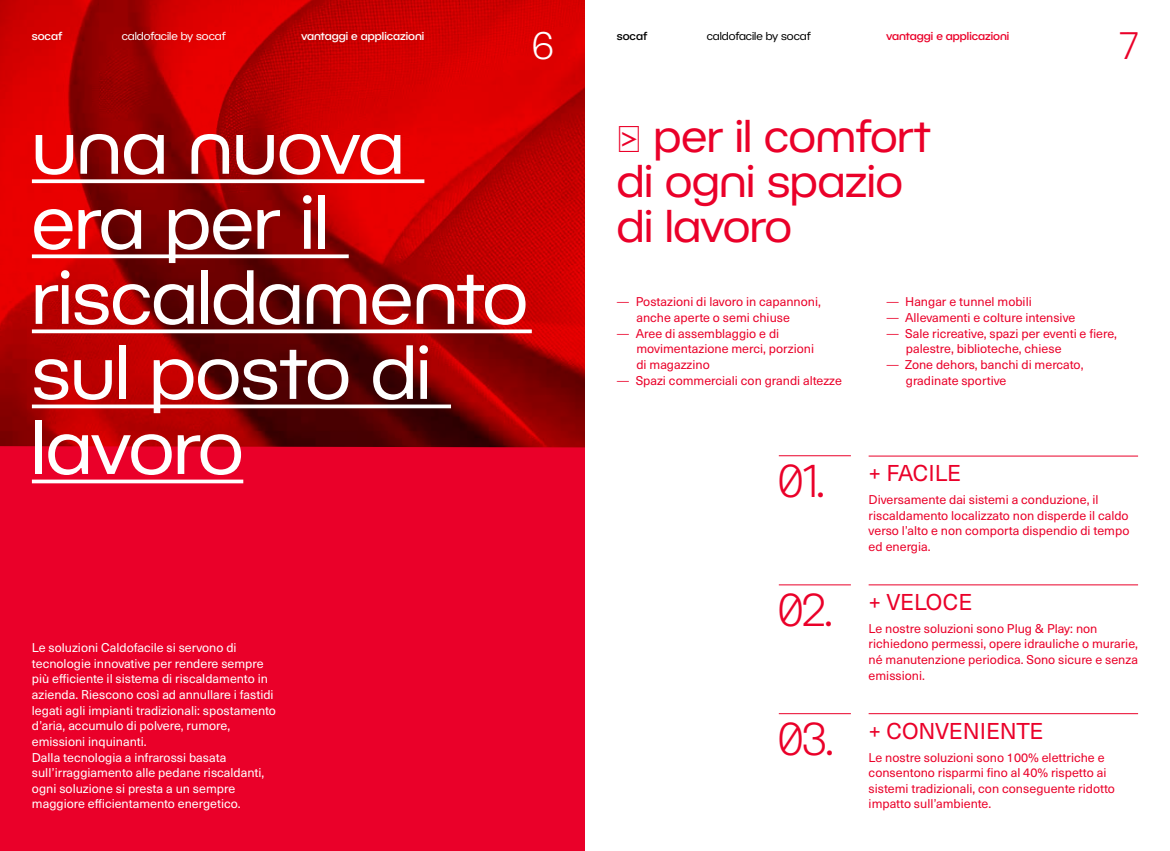
<style>
.page{position:relative;width:1170px;height:851px;background:#fff}
.page>*{position:absolute;margin:0;border:0;box-sizing:border-box;transform-origin:0 0}
.t1{font:75px/75px "BC Novatica CYR";color:#fff}
.t2{font:45px/45px "BC Novatica CYR";color:#ea0029}
.t3{font:300 45px "BC Novatica CYR";color:#ea0029}
.t4{font:300 37.5px "BC Novatica CYR";color:#fff}
.t5{font:300 37.5px "BC Novatica CYR";color:#ea0029}
.t6{font:22.5px "Neue Haas Unica W1 G";color:#ea0029}
.t7{font:12.5px/15.6px "Neue Haas Unica W1 G";color:#ea0029}
.t8{font:12.5px/15.6px "Neue Haas Unica W1 G";color:#fff}
.t9{font:500 11.25px "BC Novatica CYR";color:#fff}
.t10{font:500 11.25px "BC Novatica CYR";color:#ea0029}
.t11{font:11.25px "BC Novatica CYR";color:#fff}
.t12{font:11.25px "BC Novatica CYR";color:#000}
.t13{font:500 11.25px "BC Novatica CYR";color:#000}
.s1{font-weight:300}
</style>
<div class="page">
<svg style="left:0;top:0;width:585px;height:850px;background:#c90013"></svg>
<svg style="left:32px;top:179px;width:392px;height:4px"></svg>
<svg style="left:32px;top:254px;width:317px;height:4px"></svg>
<svg style="left:32px;top:329px;width:499px;height:4px"></svg>
<svg style="left:32px;top:404px;width:419px;height:4px"></svg>
<svg style="left:32px;top:479px;width:211px;height:4px"></svg>
<hr style="left:868px;top:455px;width:269px;height:1px;background:#ea0029">
<hr style="left:778px;top:455px;width:72px;height:1px;background:#ea0029">
<hr style="left:868px;top:584px;width:269px;height:1px;background:#ea0029">
<hr style="left:778px;top:584px;width:72px;height:1px;background:#ea0029">
<hr style="left:868px;top:713px;width:269px;height:1px;background:#ea0029">
<hr style="left:778px;top:713px;width:72px;height:1px;background:#ea0029">
<h3 class="t4" style="left:532px;top:23px;width:22px">6</h3>
<h3 class="t5" style="left:1119px;top:23px;width:20px">7</h3>
<p class="t9" style="left:32px;top:29px;width:32px">socaf</p>
<p class="t11" style="left:122px;top:29px;width:105px">caldofacile by socaf</p>
<p class="t9" style="left:301px;top:29px;width:124px">vantaggi e applicazioni</p>
<p class="t13" style="left:617px;top:29px;width:32px">socaf</p>
<p class="t12" style="left:706px;top:29px;width:105px">caldofacile by socaf</p>
<p class="t10" style="left:886px;top:29px;width:124px">vantaggi e applicazioni</p>
<h1 class="t1" style="left:32px;top:108px;width:497px">una nuova era per il riscaldamento sul posto di lavoro</h1>
<p class="t8" style="left:32px;top:639px;width:245px">Le soluzioni Caldofacile si servono di tecnologie innovative per rendere sempre più efficiente il sistema di riscaldamento in azienda. Riescono così ad annullare i fastidi legati agli impianti tradizionali: spostamento d’aria, accumulo di polvere, rumore, emissioni inquinanti.<br>Dalla tecnologia a infrarossi basata sull’irraggiamento alle pedane riscaldanti, ogni soluzione si presta a un sempre maggiore efficientamento energetico.</p>
<h2 class="t2" style="left:617px;top:113px;width:316px">⍄ per il comfort di ogni spazio di lavoro</h2>
<p class="t7" style="left:636px;top:293px;width:186px;text-indent:-19px"><span class="s1">—</span> Postazioni di lavoro in capannoni, anche aperte o semi chiuse</p>
<p class="t7" style="left:636px;top:324px;width:179px;text-indent:-19px"><span class="s1">—</span> Aree di assemblaggio e di movimentazione merci, porzioni di magazzino</p>
<p class="t7" style="left:617px;top:371px;width:226px"><span class="s1">—</span> Spazi commerciali con grandi altezze</p>
<p class="t7" style="left:886px;top:293px;width:147px"><span class="s1">—</span> Hangar e tunnel mobili</p>
<p class="t7" style="left:886px;top:309px;width:190px"><span class="s1">—</span> Allevamenti e colture intensive</p>
<p class="t7" style="left:905px;top:324px;width:213px;text-indent:-19px"><span class="s1">—</span> Sale ricreative, spazi per eventi e fiere, palestre, biblioteche, chiese</p>
<p class="t7" style="left:905px;top:356px;width:179px;text-indent:-19px"><span class="s1">—</span> Zone dehors, banchi di mercato, gradinate sportive</p>
<h2 class="t3" style="left:778px;top:454px;width:47px">01.</h2>
<h3 class="t6" style="left:868px;top:456px;width:94px">+ FACILE</h3>
<p class="t7" style="left:868px;top:491px;width:262px">Diversamente dai sistemi a conduzione, il riscaldamento localizzato non disperde il caldo verso l’alto e non comporta dispendio di tempo ed energia.</p>
<h2 class="t3" style="left:778px;top:583px;width:55px">02.</h2>
<h3 class="t6" style="left:868px;top:585px;width:105px">+ VELOCE</h3>
<p class="t7" style="left:868px;top:619px;width:271px">Le nostre soluzioni sono Plug &amp; Play: non richiedono permessi, opere idrauliche o murarie, né manutenzione periodica. Sono sicure e senza emissioni.</p>
<h2 class="t3" style="left:778px;top:711px;width:56px">03.</h2>
<h3 class="t6" style="left:868px;top:714px;width:176px">+ CONVENIENTE</h3>
<p class="t7" style="left:868px;top:748px;width:248px">Le nostre soluzioni sono 100% elettriche e consentono risparmi fino al 40% rispetto ai sistemi tradizionali, con conseguente ridotto impatto sull’ambiente.</p>
</div>
